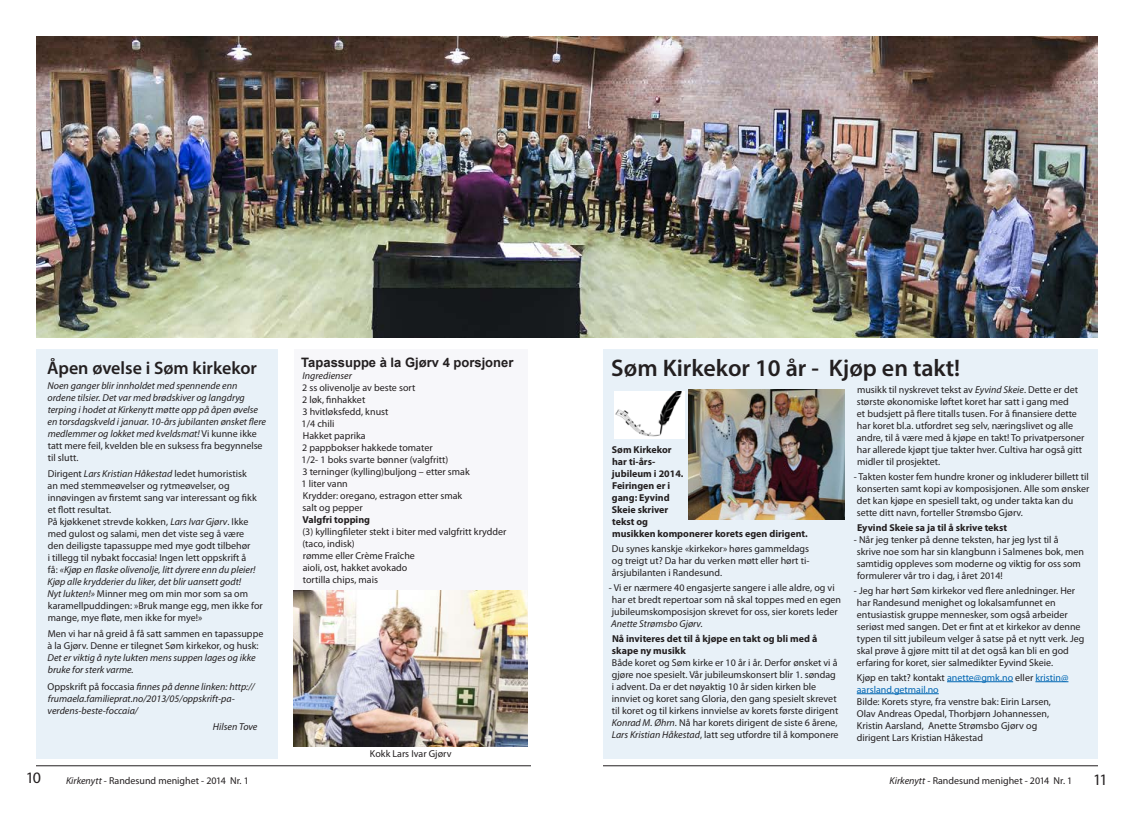
<style>
.page{position:relative;width:1134px;height:814px;background:#fff}
.page>*{position:absolute;margin:0;border:0;box-sizing:border-box;transform-origin:0 0}
.t1{font:600 24px "Myriad Pro";color:#231f20}
.t2{font:600 18px "Myriad Pro";color:#231f20}
.t3{font:16px "Myriad Pro";color:#231f20}
.t4{font:700 13px "Arial";color:#231f20}
.t5{font:10px/12px "Myriad Pro";color:#231f20}
.t6{font:italic 10px/12px "Myriad Pro";color:#231f20}
.t7{font:700 10px/12px "Myriad Pro";color:#231f20}
.t8{font:10px/12px "Myriad Pro";color:#0066b3}
.s1{font-style:normal}
.s2{font-style:italic}
.s3{color:#231f20}
</style>
<div class="page">
<img style="left:36px;top:36px;width:1062px;height:301px">
<div style="left:36px;top:349px;width:242px;height:409px;background:#e8f1f8"></div>
<div style="left:294px;top:349px;width:233px;height:246px;background:#f7f7fa"></div>
<img style="left:294px;top:590px;width:233px;height:156px">
<div style="left:603px;top:349px;width:495px;height:409px;background:#e8f1f8"></div>
<hr style="left:947px;top:681px;width:66px;height:1px;background:#0066b3">
<hr style="left:1035px;top:681px;width:33px;height:1px;background:#0066b3">
<hr style="left:857px;top:693px;width:82px;height:1px;background:#0066b3">
<img style="left:615px;top:391px;width:70px;height:47px">
<img style="left:689px;top:390px;width:156px;height:129px">
<hr style="left:36px;top:765px;width:495px;height:1px;background:#231f20">
<hr style="left:603px;top:765px;width:495px;height:1px;background:#231f20">
<h2 class="t2" style="left:47px;top:356px;width:211px">Åpen øvelse i Søm kirkekor</h2>
<p class="t6" style="left:48px;top:379px;width:220px">Noen ganger blir innholdet med spennende enn ordene tilsier. Det var med brødskiver og langdryg terping i hodet at Kirkenytt møtte opp på åpen øvelse en torsdagskveld i januar. 10-års jubilanten ønsket flere medlemmer og lokket med kveldsmat! <span class="s1">Vi kunne ikke tatt mere feil, kvelden ble en suksess fra begynnelse til slutt.</span></p>
<p class="t5" style="left:48px;top:467px;width:217px">Dirigent <span class="s2">Lars Kristian Håkestad</span> ledet humoristisk<br>an med stemmeøvelser og rytmeøvelser, og innøvingen av firstemt sang var interessant og fikk et flott resultat.<br>På kjøkkenet strevde kokken, <span class="s2">Lars Ivar Gjørv</span>. Ikke med gulost og salami, men det viste seg å være<br>den deiligste tapassuppe med mye godt tilbehør<br>i tillegg til nybakt foccasia! Ingen lett oppskrift å<br>få: <span class="s2">«Kjøp en flaske olivenolje, litt dyrere enn du pleier!<br>Kjøp alle krydderier du liker, det blir uansett godt!<br>Nyt lukten!»</span> Minner meg om min mor som sa om karamellpuddingen: »Bruk mange egg, men ikke for mange, mye fløte, men ikke for mye!»</p>
<p class="t5" style="left:48px;top:628px;width:217px">Men vi har nå greid å få satt sammen en tapassuppe à la Gjørv. Denne er tilegnet Søm kirkekor, og husk:</p>
<p class="t6" style="left:48px;top:652px;width:210px">Det er viktig å nyte lukten mens suppen lages og ikke bruke for sterk varme.</p>
<p class="t6" style="left:48px;top:680px;width:209px"><span class="s1">Oppskrift på foccasia</span> finnes på denne linken: http:// frumaela.familieprat.no/2013/05/oppskrift-pa&shy;verdens-beste-foccaia/</p>
<p class="t6" style="left:213px;top:720px;width:46px">Hilsen Tove</p>
<h3 class="t4" style="left:301px;top:354px;width:214px">Tapassuppe à la Gjørv 4 porsjoner</h3>
<p class="t6" style="left:303px;top:369px;width:51px">Ingredienser</p>
<p class="t5" style="left:302px;top:381px;width:170px">2 ss olivenolje av beste sort<br>2 løk, finhakket<br>3 hvitløksfedd, knust<br>1/4 chili<br>Hakket paprika<br>2 pappbokser hakkede tomater<br>1/2- 1 boks svarte bønner (valgfritt)<br>3 terninger (kylling)buljong – etter smak<br>1 liter vann<br>Krydder: oregano, estragon etter smak salt og pepper</p>
<p class="t7" style="left:302px;top:513px;width:69px">Valgfri topping</p>
<p class="t5" style="left:302px;top:525px;width:205px">(3) kyllingfileter stekt i biter med valgfritt krydder (taco, indisk)<br>rømme eller Crème Fraîche<br>aioli, ost, hakket avokado<br>tortilla chips, mais</p>
<p class="t5" style="left:370px;top:747px;width:83px">Kokk Lars Ivar Gjørv</p>
<h1 class="t1" style="left:611px;top:352px;width:351px">Søm Kirkekor 10 år - Kjøp en takt!</h1>
<p class="t7" style="left:612px;top:443px;width:197px">Søm Kirkekor<br>har ti-års-<br>jubileum i 2014.<br>Feiringen er i<br>gang: Eyvind<br>Skeie skriver<br>tekst og<br>musikken komponerer korets egen dirigent.</p>
<p class="t5" style="left:612px;top:542px;width:199px;text-align:justify">Du synes kanskje «kirkekor» høres gammeldags og treigt ut? Da har du verken møtt eller hørt ti&shy;årsjubilanten i Randesund.</p>
<p class="t5" style="left:609px;top:581px;width:234px">- Vi er nærmere 40 engasjerte sangere i alle aldre, og vi har et bredt repertoar som nå skal toppes med en egen jubileumskomposisjon skrevet for oss, sier korets leder</p>
<p class="t6" style="left:611px;top:617px;width:93px">Anette Strømsbo Gjørv.</p>
<p class="t7" style="left:612px;top:632px;width:207px">Nå inviteres det til å kjøpe en takt og bli med å skape ny musikk</p>
<p class="t5" style="left:612px;top:656px;width:228px">Både koret og Søm kirke er 10 år i år. Derfor ønsket vi å gjøre noe spesielt. Vår jubileumskonsert blir 1. søndag i advent. Da er det nøyaktig 10 år siden kirken ble innviet og koret sang Gloria, den gang spesielt skrevet til koret og til kirkens innvielse av korets første dirigent <span class="s2">Konrad M. Øhrn</span>. Nå har korets dirigent de siste 6 årene, <span class="s2">Lars Kristian Håkestad</span>, latt seg utfordre til å komponere</p>
<p class="t5" style="left:857px;top:384px;width:229px">musikk til nyskrevet tekst av <span class="s2">Eyvind Skeie</span>. Dette er det største økonomiske løftet koret har satt i gang med<br>et budsjett på flere titalls tusen. For å finansiere dette har koret bl.a. utfordret seg selv, næringslivet og alle andre, til å være med å kjøpe en takt! To privatpersoner har allerede kjøpt tjue takter hver. Cultiva har også gitt midler til prosjektet.</p>
<p class="t5" style="left:854px;top:470px;width:237px">- Takten koster fem hundre kroner og inkluderer billett til konserten samt kopi av komposisjonen. Alle som ønsker det kan kjøpe en spesiell takt, og under takta kan du sette ditt navn, forteller Strømsbo Gjørv.</p>
<p class="t7" style="left:857px;top:521px;width:151px">Eyvind Skeie sa ja til å skrive tekst</p>
<p class="t5" style="left:854px;top:533px;width:232px">- Når jeg tenker på denne teksten, har jeg lyst til å skrive noe som har sin klangbunn i Salmenes bok, men samtidig oppleves som moderne og viktig for oss som formulerer vår tro i dag, i året 2014!</p>
<p class="t5" style="left:854px;top:584px;width:232px">- Jeg har hørt Søm kirkekor ved flere anledninger. Her har Randesund menighet og lokalsamfunnet en entusiastisk gruppe mennesker, som også arbeider seriøst med sangen. Det er fint at et kirkekor av denne typen til sitt jubileum velger å satse på et nytt verk. Jeg skal prøve å gjøre mitt til at det også kan bli en god erfaring for koret, sier salmedikter Eyvind Skeie.</p>
<p class="t8" style="left:857px;top:671px;width:213px"><span class="s3">Kjøp en takt? kontakt</span> anette@gmk.no <span class="s3">eller</span> kristin@ aarsland.getmail.no</p>
<p class="t5" style="left:857px;top:695px;width:196px">Bilde: Korets styre, fra venstre bak: Eirin Larsen, Olav Andreas Opedal, Thorbjørn Johannessen, Kristin Aarsland, Anette Strømsbo Gjørv og dirigent Lars Kristian Håkestad</p>
<h3 class="t3" style="left:26px;top:768px;width:17px">10</h3>
<p class="t5" style="left:66px;top:774px;width:184px"><span class="s2">Kirkenytt</span> - Randesund menighet - 2014 Nr. 1</p>
<p class="t5" style="left:890px;top:774px;width:184px"><span class="s2">Kirkenytt</span> - Randesund menighet - 2014 Nr. 1</p>
<h3 class="t3" style="left:1093px;top:769px;width:16px">11</h3>
</div>
